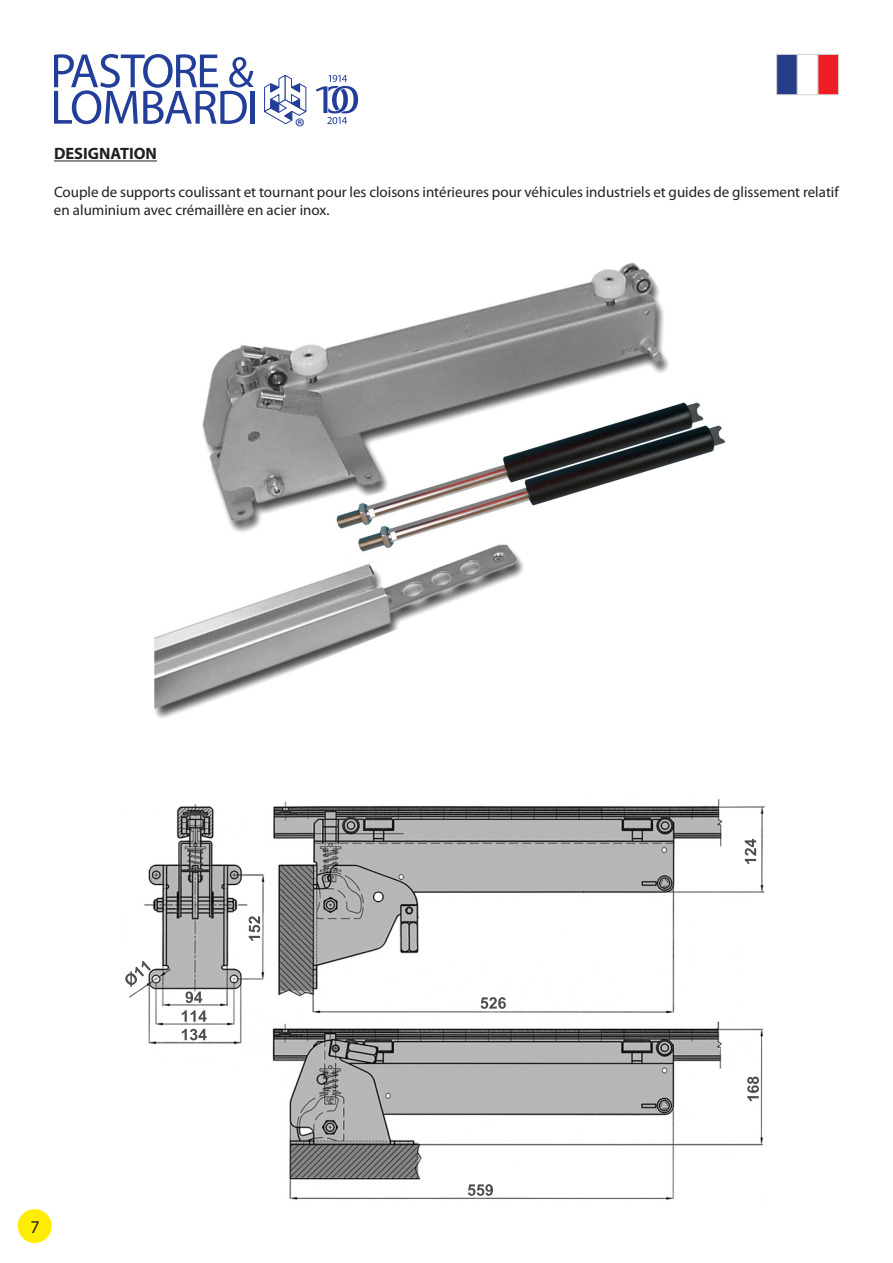
<style>
.page{position:relative;width:893px;height:1263px;background:#fff}
.page>*{position:absolute;margin:0;border:0;box-sizing:border-box;transform-origin:0 0}
.t1{font:24.3px "Myriad Pro";color:#233e98}
.t2{font:18px "Myriad Pro";color:#231f20}
.t3{font:700 16.5px "Myriad Pro";color:#231f20}
.t4{font:15px/18px "Myriad Pro";color:#231f20}
</style>
<div class="page">
<hr style="left:54px;top:161px;width:103px;height:1px;background:#231f20">
<svg style="left:54px;top:54px;width:200px;height:70px"></svg>
<hr style="left:250px;top:91px;width:4px;height:33px;background:#233e98">
<svg style="left:264px;top:74px;width:43px;height:51px"></svg>
<svg style="left:316px;top:75px;width:42px;height:49px"></svg>
<svg style="left:18px;top:1209px;width:34px;height:34px"></svg>
<img style="left:154px;top:263px;width:572px;height:455px">
<img style="left:125px;top:797px;width:640px;height:403px">
<div style="left:776px;top:54px;width:22px;height:41px;background:#263d87;border:1px solid #d1d2d4"></div>
<div style="left:797px;top:54px;width:21px;height:41px;border:1px solid #d1d2d4"></div>
<div style="left:818px;top:54px;width:21px;height:41px;background:#ee1d23;border:1px solid #d1d2d4"></div>
<h1 class="t1" style="left:295px;top:112px;width:12px">®</h1>
<p class="t3" style="left:54px;top:143px;width:104px">DESIGNATION</p>
<p class="t4" style="left:54px;top:183px;width:786px">Couple de supports coulissant et tournant pour les cloisons intérieures pour véhicules industriels et guides de glissement relatif en aluminium avec crémaillère en acier inox.</p>
<p class="t2" style="left:31px;top:1216px;width:11px">7</p>
</div>
